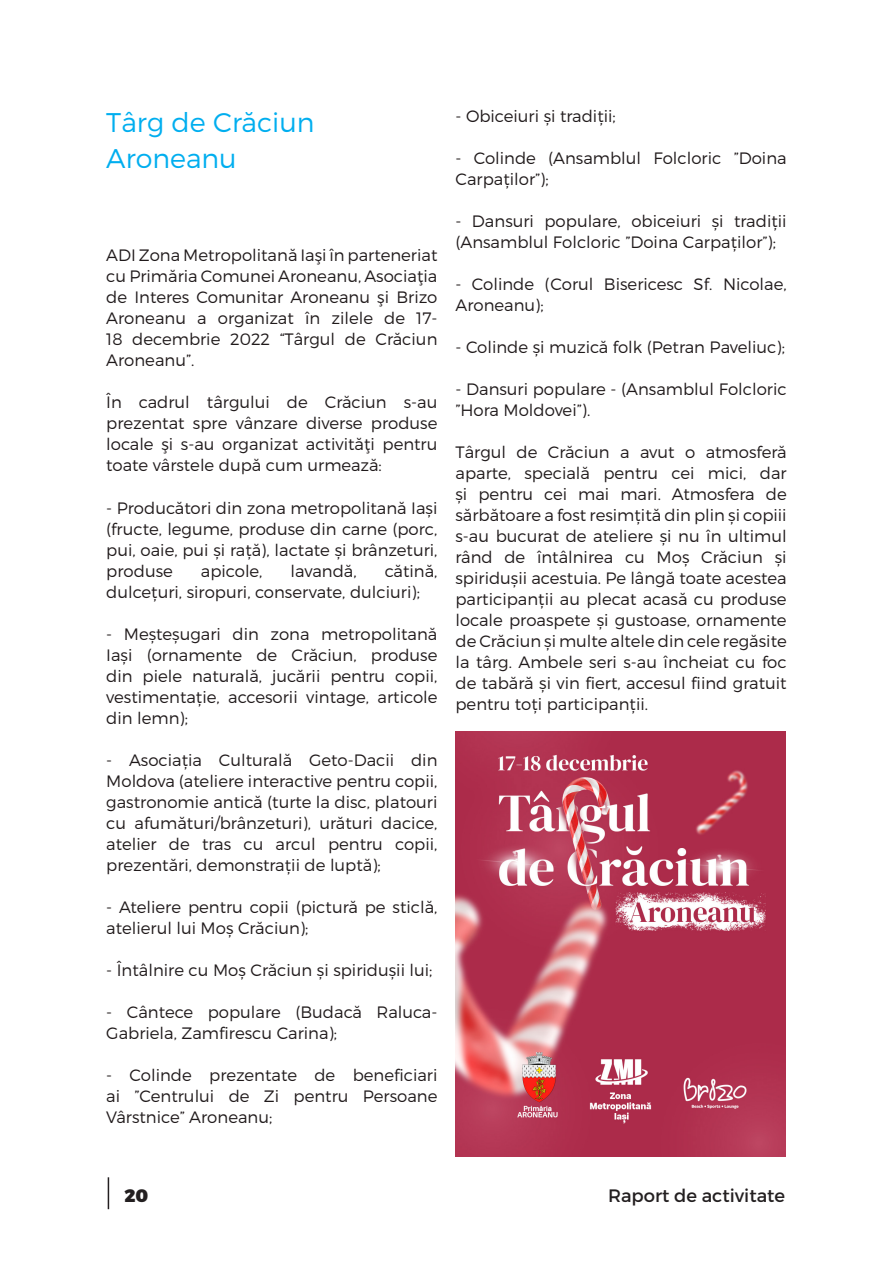
<style>
.page{position:relative;width:893px;height:1263px;background:#fff}
.page>*{position:absolute;margin:0;border:0;box-sizing:border-box;transform-origin:0 0}
.Titlu_Intalniri{font:300 27px/36px "Montserrat";color:#00aeef}
.t1{font:18px "Montserrat";color:#231f20}
.t2{font:900 18px "Montserrat";color:#231f20}
.Content{font:300 16.5px/21px "Montserrat";color:#201a1b;text-align:justify}
</style>
<div class="page">
<hr style="left:108px;top:1177px;width:1px;height:32px;background:#231f20">
<img style="left:455px;top:731px;width:330px;height:426px">
<p class="Titlu_Intalniri" style="left:106px;top:104px;width:210px">Târg de Crăciun<br>Aroneanu</p>
<p class="Content" style="left:106px;top:245px;width:333px">ADI Zona Metropolitană Iaşi în parteneriat cu Primăria Comunei Aroneanu, Asociaţia de Interes Comunitar Aroneanu şi Brizo Aroneanu a organizat în zilele de 17- 18 decembrie 2022 “Târgul de Crăciun Aroneanu”.</p>
<p class="Content" style="left:106px;top:392px;width:333px">În cadrul târgului de Crăciun s-au prezentat spre vânzare diverse produse locale şi s-au organizat activităţi pentru toate vârstele după cum urmează:</p>
<p class="Content" style="left:106px;top:497px;width:333px">- Producători din zona metropolitană Iași (fructe, legume, produse din carne (porc, pui, oaie, pui și rață), lactate și brânzeturi, produse</p>
<p class="Content" style="left:201px;top:560px;width:63px">apicole,</p>
<p class="Content" style="left:291px;top:560px;width:68px">lavandă,</p>
<p class="Content" style="left:106px;top:560px;width:333px;text-indent:278px">cătină, dulcețuri, siropuri, conservate, dulciuri);</p>
<p class="Content" style="left:106px;top:623px;width:333px">- Meșteșugari din zona metropolitană Iași (ornamente de Crăciun, produse din piele naturală, jucării pentru copii, vestimentație, accesorii vintage, articole din lemn);</p>
<p class="Content" style="left:106px;top:749px;width:333px">- Asociația Culturală Geto-Dacii din Moldova (ateliere interactive pentru copii, gastronomie antică (turte la disc, platouri cu afumături/brânzeturi), urături dacice, atelier de tras cu arcul pentru copii, prezentări, demonstrații de luptă);</p>
<p class="Content" style="left:106px;top:896px;width:333px">- Ateliere pentru copii (pictură pe sticlă, atelierul lui Moș Crăciun);</p>
<p class="Content" style="left:106px;top:959px;width:328px">- Întâlnire cu Moș Crăciun și spiridușii lui;</p>
<p class="Content" style="left:106px;top:1001px;width:333px">- Cântece populare (Budacă Raluca-<br>Gabriela, Zamfirescu Carina);</p>
<p class="Content" style="left:106px;top:1064px;width:333px">- Colinde prezentate de beneficiari ai ”Centrului de Zi pentru Persoane Vârstnice” Aroneanu;</p>
<p class="Content" style="left:455px;top:106px;width:162px">- Obiceiuri și tradiții;</p>
<p class="Content" style="left:455px;top:148px;width:333px">- Colinde (Ansamblul Folcloric ”Doina<br>Carpaților”);</p>
<p class="Content" style="left:455px;top:211px;width:333px">- Dansuri populare, obiceiuri și tradiții (Ansamblul Folcloric ”Doina Carpaților”);</p>
<p class="Content" style="left:455px;top:274px;width:333px">- Colinde (Corul Bisericesc Sf. Nicolae,<br>Aroneanu);</p>
<p class="Content" style="left:455px;top:337px;width:331px">- Colinde și muzică folk (Petran Paveliuc);</p>
<p class="Content" style="left:455px;top:379px;width:333px">- Dansuri populare - (Ansamblul Folcloric ”Hora Moldovei”).</p>
<p class="Content" style="left:455px;top:442px;width:333px">Târgul de Crăciun a avut o atmosferă aparte, specială pentru cei mici, dar și pentru cei mai mari. Atmosfera de sărbătoare a fost resimțită din plin și copiii s-au bucurat de ateliere și nu în ultimul rând de întâlnirea cu Moș Crăciun și spiridușii acestuia. Pe lângă toate acestea participanții au plecat acasă cu produse locale proaspete și gustoase, ornamente de Crăciun și multe altele din cele regăsite la târg. Ambele seri s-au încheiat cu foc de tabără și vin fiert, accesul fiind gratuit pentru toți participanții.</p>
<p class="t2" style="left:124px;top:1184px;width:25px">20</p>
<p class="t1" style="left:608px;top:1184px;width:178px">Raport de activitate</p>
</div>
